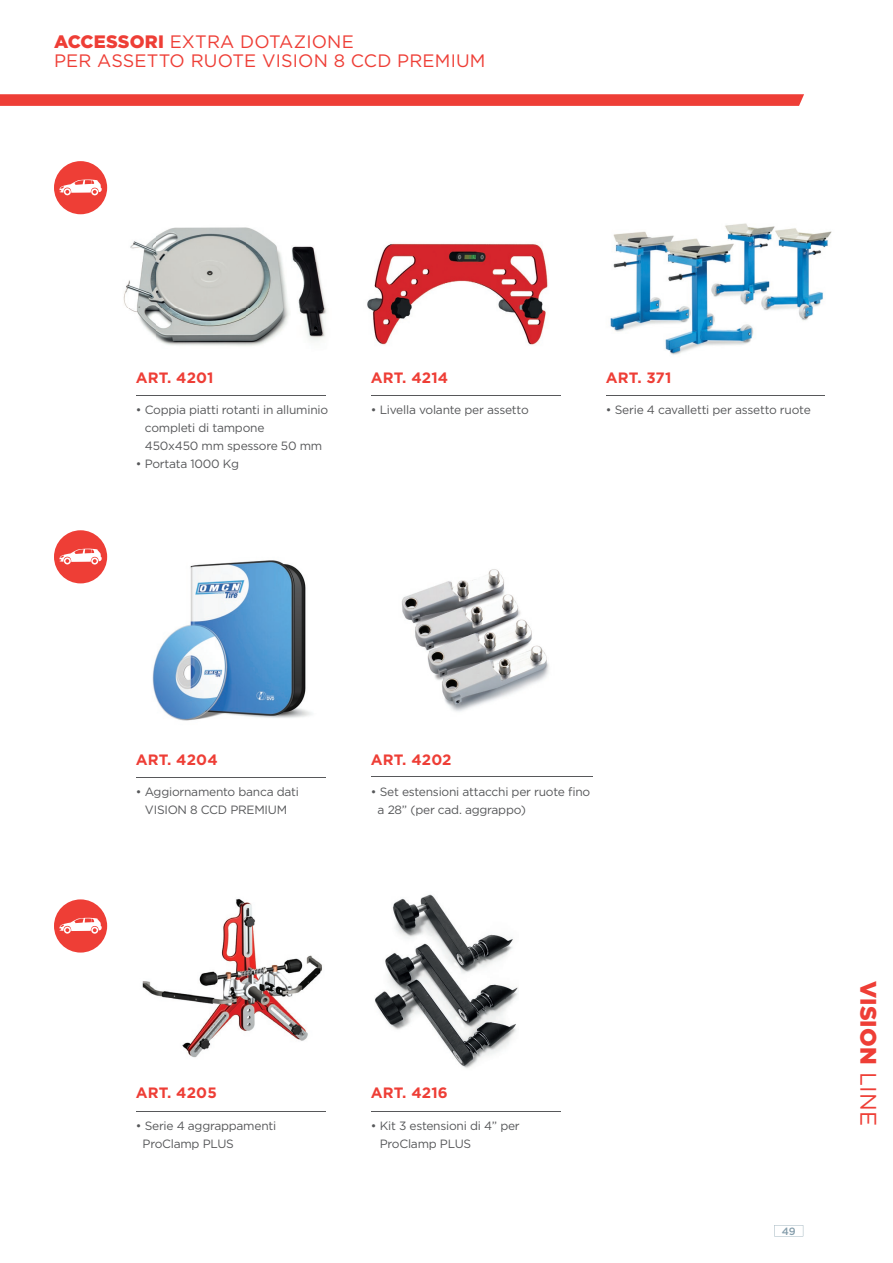
<style>
.page{position:relative;width:893px;height:1263px;background:#fff}
.page>*{position:absolute;margin:0;border:0;box-sizing:border-box;transform-origin:0 0}
.t1{font:900 22.5px "Gotham";letter-spacing:.01em;color:#ee3e36}
.t2{font:18px/19.5px "Gotham";letter-spacing:.01em;color:#ee3e36}
.t3{font:700 15px "Gotham";letter-spacing:.01em;color:#ee3e36}
.t4{font:12px/18px "Gotham";letter-spacing:-.02em;color:#57585a}
.t5{font:500 10.5px "Gotham";color:#849dab}
.s1{font-weight:900}
.s2{font-weight:400}
</style>
<div class="page">
<svg style="left:774px;top:1225px;width:29px;height:11px"></svg>
<img style="left:375px;top:894px;width:143px;height:175px">
<img style="left:152px;top:560px;width:160px;height:161px">
<svg style="left:0;top:94px;width:804px;height:12px;background:#ee433c"></svg>
<hr style="left:136px;top:395px;width:190px;height:1px;background:#57585a">
<hr style="left:136px;top:777px;width:190px;height:1px;background:#57585a">
<hr style="left:136px;top:1111px;width:190px;height:1px;background:#57585a">
<hr style="left:371px;top:1111px;width:190px;height:1px;background:#57585a">
<img style="left:142px;top:898px;width:180px;height:160px">
<hr style="left:371px;top:777px;width:221px;height:1px;background:#57585a">
<img style="left:401px;top:569px;width:148px;height:143px">
<hr style="left:371px;top:395px;width:190px;height:1px;background:#57585a">
<hr style="left:606px;top:395px;width:219px;height:1px;background:#57585a">
<div style="left:54px;top:530px;width:53px;height:53px;background:#ee3e36;border-radius:50%"></div>
<svg style="left:59px;top:548px;width:43px;height:16px"></svg>
<div style="left:54px;top:161px;width:53px;height:53px;background:#ee3e36;border-radius:50%"></div>
<svg style="left:59px;top:179px;width:43px;height:16px"></svg>
<div style="left:54px;top:899px;width:53px;height:53px;background:#ee3e36;border-radius:50%"></div>
<svg style="left:59px;top:917px;width:43px;height:17px"></svg>
<img style="left:123px;top:227px;width:204px;height:119px">
<img style="left:367px;top:243px;width:181px;height:102px">
<img style="left:610px;top:223px;width:222px;height:132px">
<h2 class="t2" style="left:54px;top:31px;width:433px"><span class="s1">ACCESSORI</span> EXTRA DOTAZIONE<br>PER ASSETTO RUOTE VISION 8 CCD PREMIUM</h2>
<p class="t3" style="left:136px;top:369px;width:79px">ART. 4201</p>
<p class="t4" style="left:145px;top:401px;width:185px;text-indent:-9px">• Coppia piatti rotanti in alluminio completi di tampone<br>450x450 mm spessore 50 mm</p>
<p class="t4" style="left:136px;top:455px;width:105px">• Portata 1000 Kg</p>
<p class="t3" style="left:371px;top:369px;width:79px">ART. 4214</p>
<p class="t4" style="left:371px;top:401px;width:159px">• Livella volante per assetto</p>
<p class="t3" style="left:606px;top:369px;width:67px">ART. 371</p>
<p class="t4" style="left:606px;top:401px;width:206px">• Serie 4 cavalletti per assetto ruote</p>
<p class="t3" style="left:136px;top:751px;width:83px">ART. 4204</p>
<p class="t4" style="left:136px;top:783px;width:165px;text-align:center">• Aggiornamento banca dati<br>VISION 8 CCD PREMIUM</p>
<p class="t3" style="left:371px;top:751px;width:82px">ART. 4202</p>
<p class="t4" style="left:378px;top:783px;width:214px;text-indent:-7px">• Set estensioni attacchi per ruote fino a 28” (per cad. aggrappo)</p>
<p class="t3" style="left:136px;top:1084px;width:82px">ART. 4205</p>
<p class="t4" style="left:143px;top:1116px;width:135px;text-indent:-7px">• Serie 4 aggrappamenti<br>ProClamp PLUS</p>
<p class="t3" style="left:371px;top:1084px;width:78px">ART. 4216</p>
<p class="t4" style="left:380px;top:1116px;width:141px;text-indent:-9px">• Kit 3 estensioni di 4” per<br>ProClamp PLUS</p>
<p class="t5" style="left:782px;top:1225px;width:15px">49</p>
<h1 class="t1" style="left:881px;top:980px;width:147px;rotate:90deg">VISION <span class="s2">LINE</span></h1>
</div>
